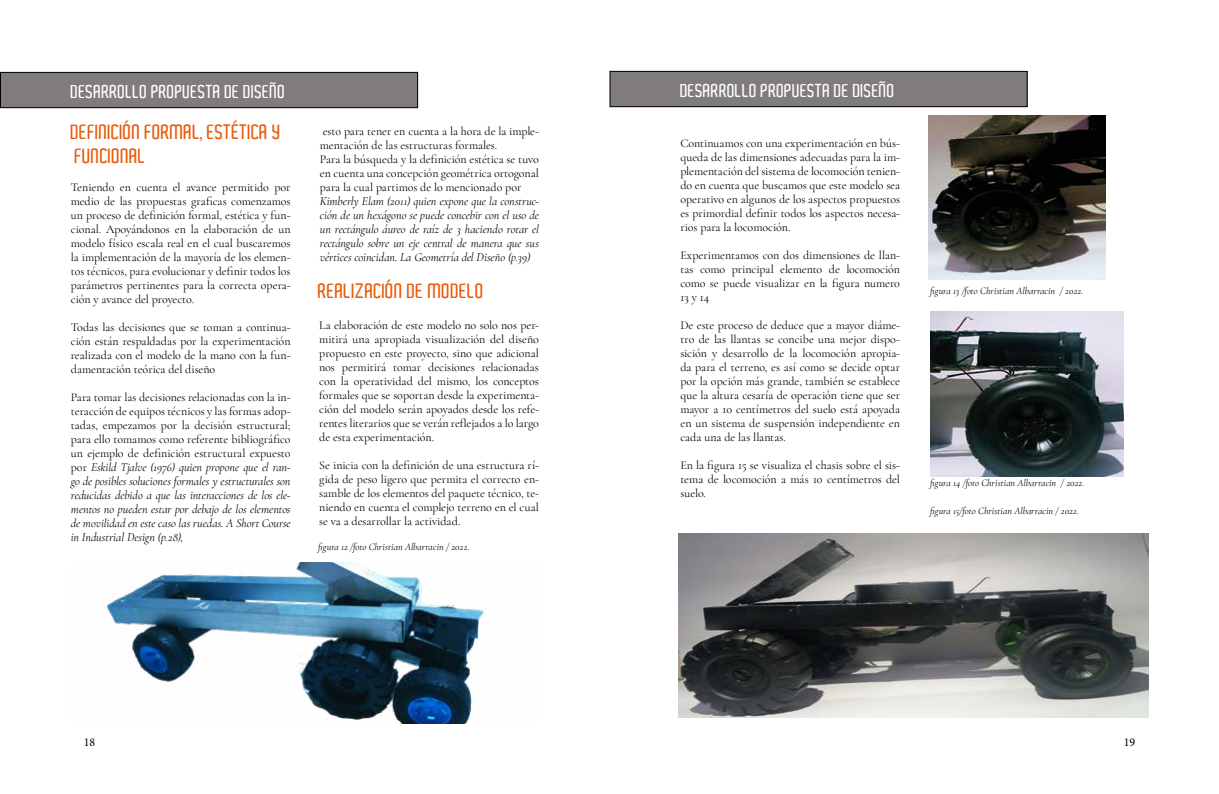
<style>
.page{position:relative;width:1219px;height:794px;background:#fff}
.page>*{position:absolute;margin:0;border:0;box-sizing:border-box;transform-origin:0 0}
.t1{font:600 20px/24px "Aldo";color:#e95b0c}
.t2{font:600 18px "Aldo";color:#fff}
.t3{font:12px/14px "Cormorant Garamond";letter-spacing:-.005em;color:#000;text-align:justify}
.t4{font:italic 12px/14px "Cormorant Garamond";color:#000;text-align:justify}
.t5{font:12px "Minion Pro";color:#000}
.t6{font:italic 10px "Cormorant Garamond";color:#000}
.s1{font-style:normal}
</style>
<div class="page">
<img style="left:103px;top:563px;width:384px;height:160px">
<div style="left:0;top:72px;width:418px;height:36px;background:#817c7c"></div>
<div style="left:0;top:72px;width:418px;height:36px;border:1px solid #000"></div>
<img style="left:928px;top:115px;width:177px;height:165px">
<img style="left:930px;top:312px;width:193px;height:164px">
<img style="left:679px;top:533px;width:469px;height:184px">
<div style="left:610px;top:71px;width:417px;height:36px;background:#817c7c"></div>
<div style="left:609px;top:71px;width:419px;height:36px;border:1px solid #000"></div>
<h2 class="t2" style="left:71px;top:81px;width:216px">DESARROLLO PROPUESTA DE DISEÑO</h2>
<h1 class="t1" style="left:71px;top:120px;width:212px">DEFINICIÓN FORMAL, ESTÉTICA Y<br>FUNCIONAL</h1>
<p class="t3" style="left:71px;top:180px;width:221px">Teniendo en cuenta el avance permitido por medio de las propuestas graficas comenzamos un proceso de definición formal, estética y fun&shy;cional. Apoyándonos en la elaboración de un modelo físico escala real en el cual buscaremos la implementación de la mayoría de los elemen&shy;tos técnicos, para evolucionar y definir todos los parámetros pertinentes para la correcta opera&shy;ción y avance del proyecto.</p>
<p class="t3" style="left:71px;top:320px;width:221px">Todas las decisiones que se toman a continua&shy;ción están respaldadas por la experimentación realizada con el modelo de la mano con la fun&shy;damentación teórica del diseño</p>
<p class="t4" style="left:71px;top:390px;width:221px"><span class="s1">Para tomar las decisiones relacionadas con la in&shy;teracción de equipos técnicos y las formas adop&shy;tadas, empezamos por la decisión estructural; para ello tomamos como referente bibliográfico un ejemplo de definición estructural expuesto por</span> Eskild Tjalve (1976) quien propone que el ran&shy;go de posibles soluciones formales y estructurales son reducidas debido a que las interacciones de los ele&shy;mentos no pueden estar por debajo de los elementos de movilidad en este caso las ruedas. A Short Course in Industrial Design (p.28),</p>
<p class="t3" style="left:320px;top:124px;width:220px;text-align:left">esto para tener en cuenta a la hora de la imple&shy;mentación de las estructuras formales.<br>Para la búsqueda y la definición estética se tuvo en cuenta una concepción geométrica ortogonal para la cual partimos de lo mencionado por</p>
<p class="t4" style="left:320px;top:194px;width:220px">Kimberly Elam (2011) quien expone que la construc&shy;ción de un hexágono se puede concebir con el uso de un rectángulo áureo de raíz de 3 haciendo rotar el rectángulo sobre un eje central de manera que sus vértices coincidan. La Geometría del Diseño (p.39)</p>
<h1 class="t1" style="left:318px;top:279px;width:168px">REALIZACIÓN DE MODELO</h1>
<p class="t3" style="left:319px;top:318px;width:221px">La elaboración de este modelo no solo nos per&shy;mitirá una apropiada visualización del diseño propuesto en este proyecto, sino que adicional nos permitirá tomar decisiones relacionadas con la operatividad del mismo, los conceptos formales que se soportan desde la experimenta&shy;ción del modelo serán apoyados desde los refe&shy;rentes literarios que se verán reflejados a lo largo de esta experimentación.</p>
<p class="t3" style="left:319px;top:458px;width:221px">Se inicia con la definición de una estructura rí&shy;gida de peso ligero que permita el correcto en&shy;samble de los elementos del paquete técnico, te&shy;niendo en cuenta el complejo terreno en el cual se va a desarrollar la actividad.</p>
<p class="t6" style="left:318px;top:540px;width:153px">figura 12 /foto Christian Albarracin / 2022.</p>
<h2 class="t2" style="left:680px;top:80px;width:216px">DESARROLLO PROPUESTA DE DISEÑO</h2>
<p class="t3" style="left:680px;top:136px;width:221px">Continuamos con una experimentación en bús&shy;queda de las dimensiones adecuadas para la im&shy;plementación del sistema de locomoción tenien&shy;do en cuenta que buscamos que este modelo sea operativo en algunos de los aspectos propuestos es primordial definir todos los aspectos necesa&shy;rios para la locomoción.</p>
<p class="t3" style="left:680px;top:248px;width:221px">Experimentamos con dos dimensiones de llan&shy;tas como principal elemento de locomoción como se puede visualizar en la figura numero 13 y 14</p>
<p class="t3" style="left:680px;top:318px;width:221px">De este proceso de deduce que a mayor diáme&shy;tro de las llantas se concibe una mejor dispo&shy;sición y desarrollo de la locomoción apropia&shy;da para el terreno, es así como se decide optar por la opción más grande, también se establece que la altura cesaría de operación tiene que ser mayor a 10 centímetros del suelo está apoyada en un sistema de suspensión independiente en cada una de las llantas.</p>
<p class="t3" style="left:680px;top:458px;width:221px">En la figura 15 se visualiza el chasis sobre el sis&shy;tema de locomoción a más 10 centímetros del suelo.</p>
<p class="t6" style="left:930px;top:285px;width:155px">figura 13 /foto Christian Albarracin / 2022.</p>
<p class="t6" style="left:930px;top:476px;width:156px">figura 14 /foto Christian Albarracin / 2022.</p>
<p class="t6" style="left:930px;top:504px;width:150px">figura 15/foto Christian Albarracin / 2022.</p>
<p class="t5" style="left:84px;top:733px;width:13px">18</p>
<p class="t5" style="left:1124px;top:733px;width:13px">19</p>
</div>
